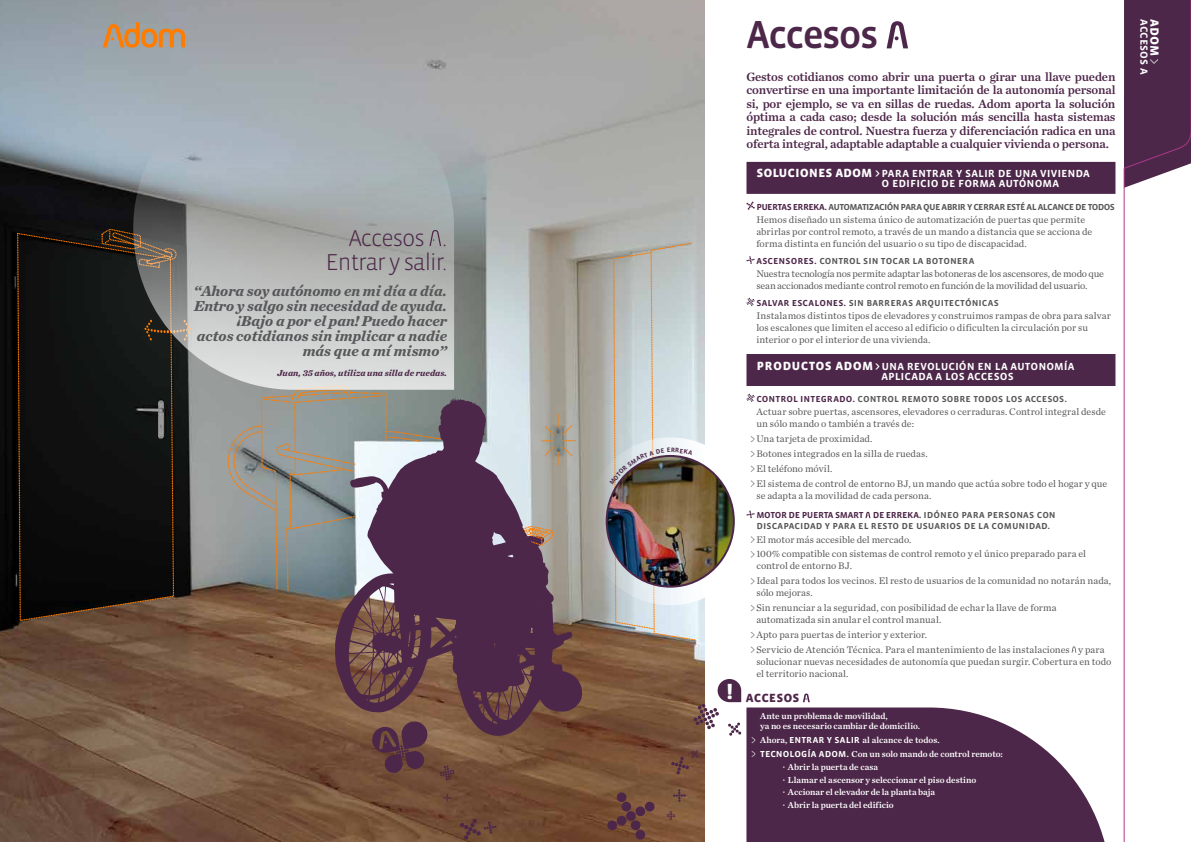
<style>
.page{position:relative;width:1191px;height:842px;background:#fff}
.page>*{position:absolute;margin:0;border:0;box-sizing:border-box;transform-origin:0 0}
.t1{font:40px "Vista Sans Med";letter-spacing:-.04em;color:#4d2749}
.t2{font:300 23.6px/23.6px "Vista Sans";letter-spacing:-.04em;color:#4d2749;text-align:right}
.t3{font:italic 700 15px/15px "Chronicle Text G1";color:#58585a;text-align:right}
.t4{font:15px "Vista Sans SC Bold";letter-spacing:-.005em;color:#4d2749}
.t5{font:15px "Vista Sans SC Bold";color:#fff}
.t6{font:13px/10px "Vista Sans SC Med";color:#fff}
.t7{font:12.5px/13.5px "Chronicle Text G1 Semi";letter-spacing:-.015em;color:#4d2749;text-align:justify}
.t8{font:11px/11px "Vista Sans SC Med";color:#58585a}
.t9{font:11px "Vista Sans SC Med";letter-spacing:-.055em;color:#58585a}
.t10{font:10px/14.8px "Chronicle Text G1";letter-spacing:.005em;color:#58585a}
.t11{font:10px/12px "Chronicle Text G1";letter-spacing:-.015em;color:#58585a}
.t12{font:9px/12.8px "Chronicle Text G1 Semi";color:#fff}
.t13{font:italic 700 9px "Chronicle Text G1";color:#4d2749}
.s1{font-family:"Vista Sans SC Bold";font-size:15px}
.s2{color:#4d2749}
.s3{font-family:"Vista Sans SC Med";font-size:11px}
</style>
<div class="page">
<svg style="left:1123px;top:168px;width:2px;height:674px"></svg>
<svg style="left:746px;top:707px;width:359px;height:135px;background:#644361"></svg>
<img style="left:0;top:0;width:704px;height:842px">
<svg style="left:101px;top:229px;width:32px;height:3px"></svg>
<svg style="left:16px;top:232px;width:159px;height:390px;background:#141210"></svg>
<svg style="left:541px;top:414px;width:34px;height:51px;background:#a59e90"></svg>
<svg style="left:227px;top:386px;width:259px;height:210px;background:#8c8f8e"></svg>
<svg style="left:376px;top:450px;width:172px;height:26px;background:#a096a6"></svg>
<svg style="left:335px;top:476px;width:247px;height:260px;background:#6c4f5c"></svg>
<svg style="left:498px;top:523px;width:57px;height:92px;background:#634258"></svg>
<svg style="left:803px;top:693px;width:6px;height:9px"></svg>
<svg style="left:751px;top:737px;width:4px;height:6px"></svg>
<svg style="left:751px;top:751px;width:4px;height:6px"></svg>
<svg style="left:103px;top:22px;width:82px;height:26px;background:#c19366"></svg>
<svg style="left:886px;top:21px;width:22px;height:27px"></svg>
<svg style="left:133px;top:67px;width:321px;height:323px;background:#a8acad"></svg>
<svg style="left:429px;top:230px;width:12px;height:16px"></svg>
<svg style="left:371px;top:720px;width:57px;height:54px;background:#633e43"></svg>
<svg style="left:460px;top:818px;width:36px;height:22px"></svg>
<svg style="left:443px;top:794px;width:8px;height:8px"></svg>
<svg style="left:440px;top:766px;width:14px;height:14px"></svg>
<svg style="left:671px;top:750px;width:27px;height:25px"></svg>
<svg style="left:693px;top:679px;width:48px;height:57px"></svg>
<svg style="left:673px;top:789px;width:12px;height:13px"></svg>
<svg style="left:606px;top:792px;width:49px;height:48px;background:#6d453a"></svg>
<svg style="left:666px;top:811px;width:9px;height:9px"></svg>
<svg style="left:587px;top:437px;width:166px;height:168px"></svg>
<img style="left:606px;top:456px;width:128px;height:131px">
<div style="left:746px;top:162px;width:369px;height:32px;background:#4d2749"></div>
<div style="left:746px;top:354px;width:369px;height:32px;background:#4d2749"></div>
<svg style="left:746px;top:201px;width:9px;height:9px"></svg>
<svg style="left:746px;top:256px;width:8px;height:8px"></svg>
<svg style="left:746px;top:298px;width:8px;height:8px"></svg>
<svg style="left:746px;top:394px;width:8px;height:8px"></svg>
<svg style="left:750px;top:436px;width:4px;height:6px"></svg>
<svg style="left:750px;top:451px;width:4px;height:6px"></svg>
<svg style="left:750px;top:466px;width:4px;height:6px"></svg>
<svg style="left:746px;top:510px;width:8px;height:8px"></svg>
<svg style="left:865px;top:512px;width:5px;height:6px"></svg>
<svg style="left:750px;top:536px;width:4px;height:6px"></svg>
<svg style="left:750px;top:578px;width:4px;height:6px"></svg>
<svg style="left:750px;top:605px;width:4px;height:6px"></svg>
<svg style="left:750px;top:632px;width:4px;height:6px"></svg>
<svg style="left:750px;top:647px;width:4px;height:6px"></svg>
<svg style="left:1071px;top:646px;width:5px;height:7px"></svg>
<svg style="left:1124px;top:0;width:67px;height:188px;background:#593555"></svg>
<img style="left:609px;top:242px;width:88px;height:399px">
<h2 class="t2" style="left:326px;top:227px;width:123px">Accesos .<br>Entrar y salir.</h2>
<h3 class="t3" style="left:194px;top:282px;width:255px">“Ahora soy autónomo en mi día a día.<br>Entro y salgo sin necesidad de ayuda. ¡Bajo a por el pan! Puedo hacer<br>actos cotidianos sin implicar a nadie más que a mí mismo”</h3>
<p class="t13" style="left:277px;top:366px;width:171px">Juan, 35 años, utiliza una silla de ruedas.</p>
<h1 class="t1" style="left:746px;top:15px;width:133px">Accesos</h1>
<p class="t7" style="left:746px;top:69px;width:370px">Gestos cotidianos como abrir una puerta o girar una llave pueden convertirse en una importante limitación de la autonomía personal si, por ejemplo, se va en sillas de ruedas. Adom aporta la solución óptima a cada caso; desde la solución más sencilla hasta sistemas integrales de control. Nuestra fuerza y diferenciación radica en una oferta integral, adaptable adaptable a cualquier vivienda o persona.</p>
<h3 class="t6" style="left:881px;top:168px;width:210px;text-indent:-125px"><span class="s1">soluciones adom</span> &gt;para entrar y salir de una vivienda o edificio de forma autónoma</h3>
<p class="t9" style="left:756px;top:200px;width:360px"><span class="s2">puertas erreka.</span>automatización para que abrir y cerrar esté al alcance de todos</p>
<p class="t10" style="left:756px;top:213px;width:337px;line-height:12px">Hemos diseñado un sistema único de automatización de puertas que permite abrirlas por control remoto, a través de un mando a distancia que se acciona de forma distinta en función del usuario o su tipo de discapacidad.</p>
<p class="t8" style="left:756px;top:255px;width:219px"><span class="s2">ascensores.</span> control sin tocar la botonera</p>
<p class="t11" style="left:756px;top:267px;width:349px">Nuestra tecnología nos permite adaptar las botoneras de los ascensores, de modo que sean accionados mediante control remoto en función de la movilidad del usuario.</p>
<p class="t8" style="left:756px;top:297px;width:244px"><span class="s2">salvar escalones.</span> sin barreras arquitectónicas</p>
<p class="t10" style="left:756px;top:309px;width:356px;line-height:12px">Instalamos distintos tipos de elevadores y construimos rampas de obra para salvar los escalones que limiten el acceso al edificio o dificulten la circulación por su interior o por el interior de una vivienda.</p>
<h3 class="t6" style="left:881px;top:360px;width:194px;text-indent:-125px"><span class="s1">productos adom</span>&gt;una revolución en la autonomía aplicada a los accesos</h3>
<p class="t8" style="left:756px;top:393px;width:312px"><span class="s2">control integrado.</span> control remoto sobre todos los accesos.</p>
<p class="t10" style="left:756px;top:405px;width:351px;line-height:12px">Actuar sobre puertas, ascensores, elevadores o cerraduras. Control integral desde un sólo mando o también a través de:</p>
<p class="t10" style="left:756px;top:431px;width:352px">Una tarjeta de proximidad.<br>Botones integrados en la silla de ruedas.<br>El teléfono móvil.<br>El sistema de control de entorno BJ, un mando que actúa sobre todo el hogar y que</p>
<p class="t10" style="left:756px;top:487px;width:176px">se adapta a la movilidad de cada persona.</p>
<p class="t8" style="left:756px;top:509px;width:301px"><span class="s2">motor de puerta smart de erreka.</span> idóneo para personas con discapacidad y para el resto de usuarios de la comunidad.</p>
<p class="t10" style="left:756px;top:531px;width:331px">El motor más accesible del mercado.<br>100% compatible con sistemas de control remoto y el único preparado para el</p>
<p class="t10" style="left:756px;top:558px;width:356px">control de entorno BJ.<br>Ideal para todos los vecinos. El resto de usuarios de la comunidad no notarán nada,</p>
<p class="t10" style="left:756px;top:585px;width:302px">sólo mejoras.<br>Sin renunciar a la seguridad, con posibilidad de echar la llave de forma</p>
<p class="t10" style="left:756px;top:612px;width:350px">automatizada sin anular el control manual.<br>Apto para puertas de interior y exterior.<br>Servicio de Atención Técnica. Para el mantenimiento de las instalaciones y para</p>
<p class="t10" style="left:756px;top:655px;width:357px;line-height:12px">solucionar nuevas necesidades de autonomía que puedan surgir. Cobertura en todo el territorio nacional.</p>
<h3 class="t4" style="left:727px;top:689px;width:74px"><sup>!</sup> accesos</h3>
<p class="t12" style="left:760px;top:711px;width:161px;line-height:10px">Ante un problema de movilidad,<br>ya no es necesario cambiar de domicilio.</p>
<p class="t12" style="left:760px;top:733px;width:244px;line-height:13.8px">Ahora, <span class="s3">entrar y salir</span> al alcance de todos.<br><span class="s3">tecnología adom.</span> Con un solo mando de control remoto:</p>
<p class="t12" style="left:783px;top:760px;width:195px">· Abrir la puerta de casa<br>· Llamar el ascensor y seleccionar el piso destino · Accionar el elevador de la planta baja<br>· Abrir la puerta del edificio</p>
<h3 class="t6" style="left:1149px;top:19px;width:57px;rotate:90deg">accesos a</h3>
<h3 class="t5" style="left:1163px;top:19px;width:38px;rotate:90deg">adom</h3>
</div>
